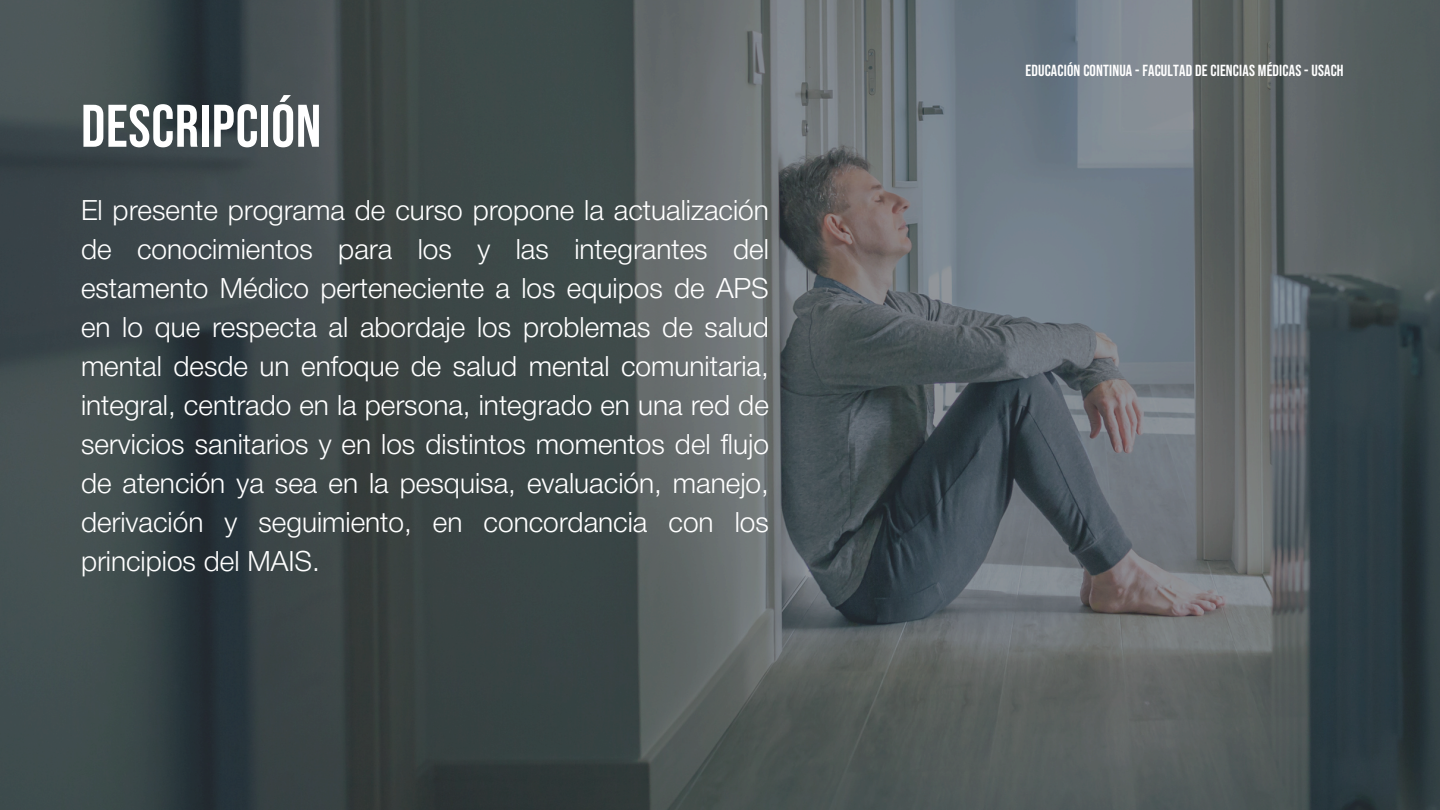
<style>
.page{position:relative;width:1440px;height:810px;background:#fff}
.page>*{position:absolute;margin:0;border:0;box-sizing:border-box;transform-origin:0 0}
.t1{font:60px "Bebas Neue";letter-spacing:.01em;color:#fff}
.t2{font:300 28px/39px "Helvetica Neue";color:#fff;text-align:justify}
.t3{font:16px "Bebas Neue";letter-spacing:.01em;color:#fff}
</style>
<div class="page">
<img style="left:0;top:0;width:1440px;height:810px">
<h2 class="t1" style="left:81px;top:93px;width:242px">DESCRIPCIÓN</h2>
<p class="t2" style="left:81px;top:193px;width:689px">El presente programa de curso propone la actualización de conocimientos para los y las integrantes del estamento Médico perteneciente a los equipos de APS en lo que respecta al abordaje los problemas de salud mental desde un enfoque de salud mental comunitaria, integral, centrado en la persona, integrado en una red de servicios sanitarios y en los distintos momentos del flujo de atención ya sea en la pesquisa, evaluación, manejo, derivación y seguimiento, en concordancia con los principios del MAIS.</p>
<h1 class="t3" style="left:1025px;top:61px;width:320px">EDUCACIÓN CONTINUA - FACULTAD DE CIENCIAS MÉDICAS - USACH</h1>
</div>
